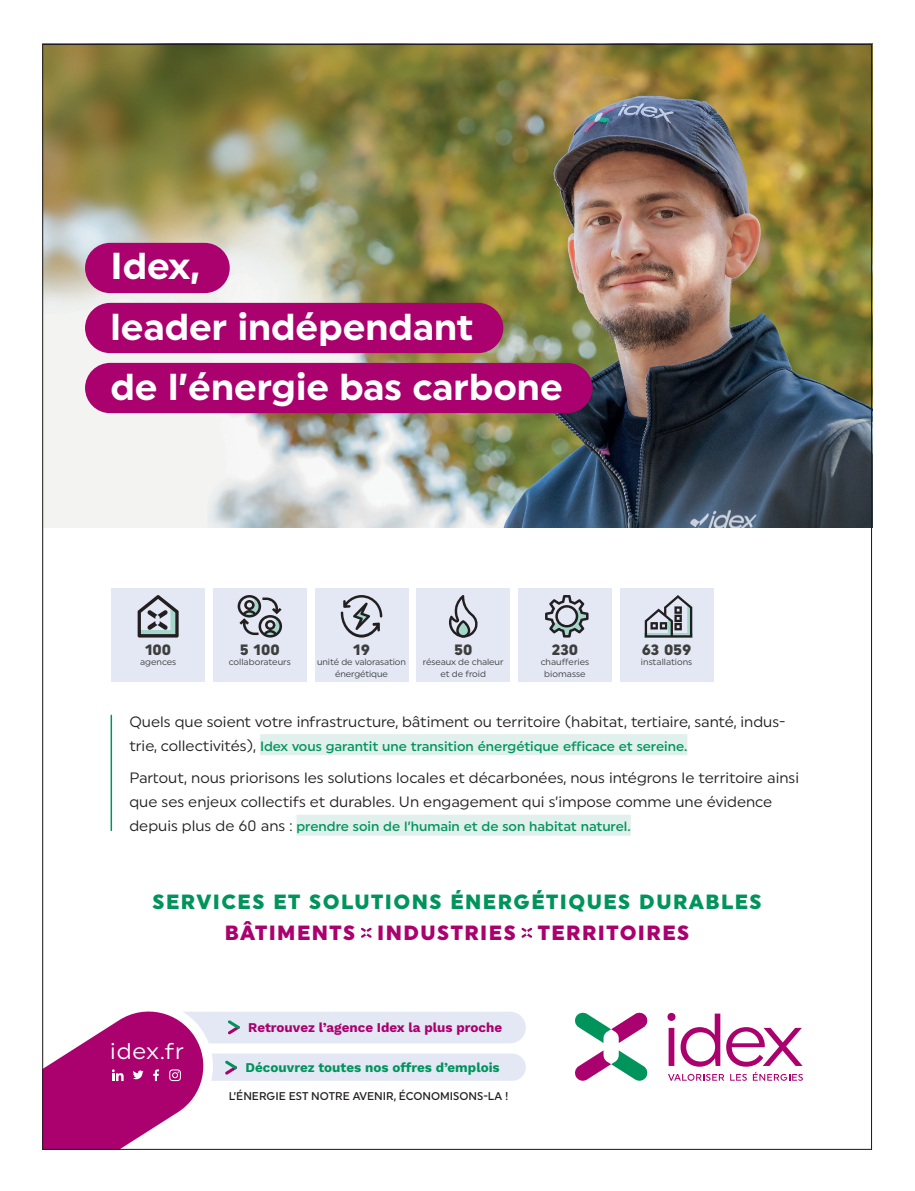
<style>
.page{position:relative;width:915px;height:1191px;background:#fff}
.page>*{position:absolute;margin:0;border:0;box-sizing:border-box;transform-origin:0 0}
.t1{font:700 37.5px/60px "Uniform";color:#fff}
.t2{font:22.8px "Uniform";letter-spacing:.04em;color:#fff}
.t3{font:900 20.55px "Uniform";letter-spacing:.07em;color:#00945c}
.t4{font:900 20.55px "Uniform";letter-spacing:.07em;color:#aa016e}
.t5{font:15px/24px "Uniform";color:#231f20}
.t6{font:900 15px "Uniform";color:#3e3e3f}
.t7{font:500 13.5px "Uniform";color:#00945c}
.t8{font:700 13.35px "Work Sans";color:#aa016e}
.t9{font:700 13.35px "Work Sans";color:#00945c}
.t10{font:500 11.25px "Uniform";color:#231f20}
.t11{font:9px/11.6px "Uniform";letter-spacing:-.01em;color:#3e3e3f;text-align:center}
.s1{font-weight:400;font-size:15px;color:#231f20}
</style>
<div class="page">
<img style="left:44px;top:46px;width:825px;height:482px">
<div style="left:143px;top:1011px;width:382px;height:32px;background:#e3e8f4;border-radius:16px"></div>
<div style="left:143px;top:1053px;width:382px;height:27px;background:#e3e8f4;border-radius:14px"></div>
<svg style="left:575px;top:1050px;width:73px;height:30px"></svg>
<svg style="left:575px;top:1012px;width:73px;height:31px"></svg>
<svg style="left:667px;top:1013px;width:135px;height:67px"></svg>
<div style="left:85px;top:243px;width:145px;height:50px;background:#aa016e;border-radius:25px"></div>
<div style="left:85px;top:303px;width:418px;height:50px;background:#aa016e;border-radius:25px"></div>
<div style="left:85px;top:363px;width:507px;height:50px;background:#aa016e;border-radius:25px"></div>
<svg style="left:361px;top:927px;width:10px;height:10px"></svg>
<svg style="left:521px;top:927px;width:11px;height:10px"></svg>
<div style="left:260px;top:734px;width:427px;height:21px;background:#e1f0ec"></div>
<div style="left:296px;top:814px;width:334px;height:21px;background:#e1f0ec"></div>
<hr style="left:110px;top:715px;width:2px;height:115px;background:#00945c">
<div style="left:619px;top:588px;width:94px;height:94px;background:#e3e8f4"></div>
<svg style="left:644px;top:595px;width:48px;height:42px"></svg>
<div style="left:518px;top:588px;width:93px;height:94px;background:#e3e8f4"></div>
<div style="left:416px;top:588px;width:94px;height:94px;background:#e3e8f4"></div>
<div style="left:314px;top:588px;width:94px;height:94px;background:#e3e8f4"></div>
<div style="left:213px;top:588px;width:93px;height:94px;background:#e3e8f4"></div>
<div style="left:111px;top:588px;width:94px;height:94px;background:#e3e8f4"></div>
<svg style="left:545px;top:595px;width:43px;height:42px"></svg>
<svg style="left:449px;top:595px;width:29px;height:42px"></svg>
<svg style="left:340px;top:595px;width:42px;height:42px"></svg>
<svg style="left:237px;top:595px;width:45px;height:42px"></svg>
<svg style="left:138px;top:595px;width:40px;height:42px"></svg>
<svg style="left:42px;top:985px;width:198px;height:165px"></svg>
<h1 class="t1" style="left:110px;top:236px;width:453px">Idex,<br>leader indépendant<br>de l’énergie bas carbone</h1>
<p class="t6" style="left:145px;top:641px;width:28px">100</p>
<p class="t11" style="left:140px;top:656px;width:38px">agences</p>
<p class="t6" style="left:240px;top:641px;width:42px">5 100</p>
<p class="t11" style="left:229px;top:656px;width:63px">collaborateurs</p>
<p class="t6" style="left:353px;top:641px;width:18px">19</p>
<p class="t11" style="left:317px;top:656px;width:90px">unité de valorasation énergétique</p>
<p class="t6" style="left:454px;top:641px;width:20px">50</p>
<p class="t11" style="left:423px;top:656px;width:82px">réseaux de chaleur et de froid</p>
<p class="t6" style="left:551px;top:641px;width:28px">230</p>
<p class="t11" style="left:540px;top:656px;width:50px">chaufferies biomasse</p>
<p class="t6" style="left:641px;top:641px;width:51px">63 059</p>
<p class="t11" style="left:640px;top:656px;width:53px">installations</p>
<p class="t5" style="left:129px;top:709px;width:657px">Quels que soient votre infrastructure, bâtiment ou territoire (habitat, tertiaire, santé, indus-</p>
<p class="t7" style="left:129px;top:738px;width:559px"><span class="s1">trie, collectivités),</span> Idex vous garantit une transition énergétique efficace et sereine.</p>
<p class="t5" style="left:129px;top:765px;width:671px">Partout, nous priorisons les solutions locales et décarbonées, nous intégrons le territoire ainsi que ses enjeux collectifs et durables. Un engagement qui s’impose comme une évidence</p>
<p class="t7" style="left:129px;top:818px;width:502px"><span class="s1">depuis plus de 60 ans :</span> prendre soin de l’humain et de son habitat naturel.</p>
<h3 class="t3" style="left:152px;top:889px;width:610px">SERVICES ET SOLUTIONS ÉNERGÉTIQUES DURABLES</h3>
<h3 class="t4" style="left:225px;top:920px;width:466px">BÂTIMENTS INDUSTRIES TERRITOIRES</h3>
<h2 class="t2" style="left:110px;top:1037px;width:75px">idex.fr</h2>
<p class="t8" style="left:248px;top:1017px;width:255px">Retrouvez l’agence Idex la plus proche</p>
<p class="t9" style="left:245px;top:1057px;width:256px">Découvrez toutes nos offres d’emplois</p>
<p class="t10" style="left:229px;top:1089px;width:281px">L’ÉNERGIE EST NOTRE AVENIR, ÉCONOMISONS-LA !</p>
</div>
